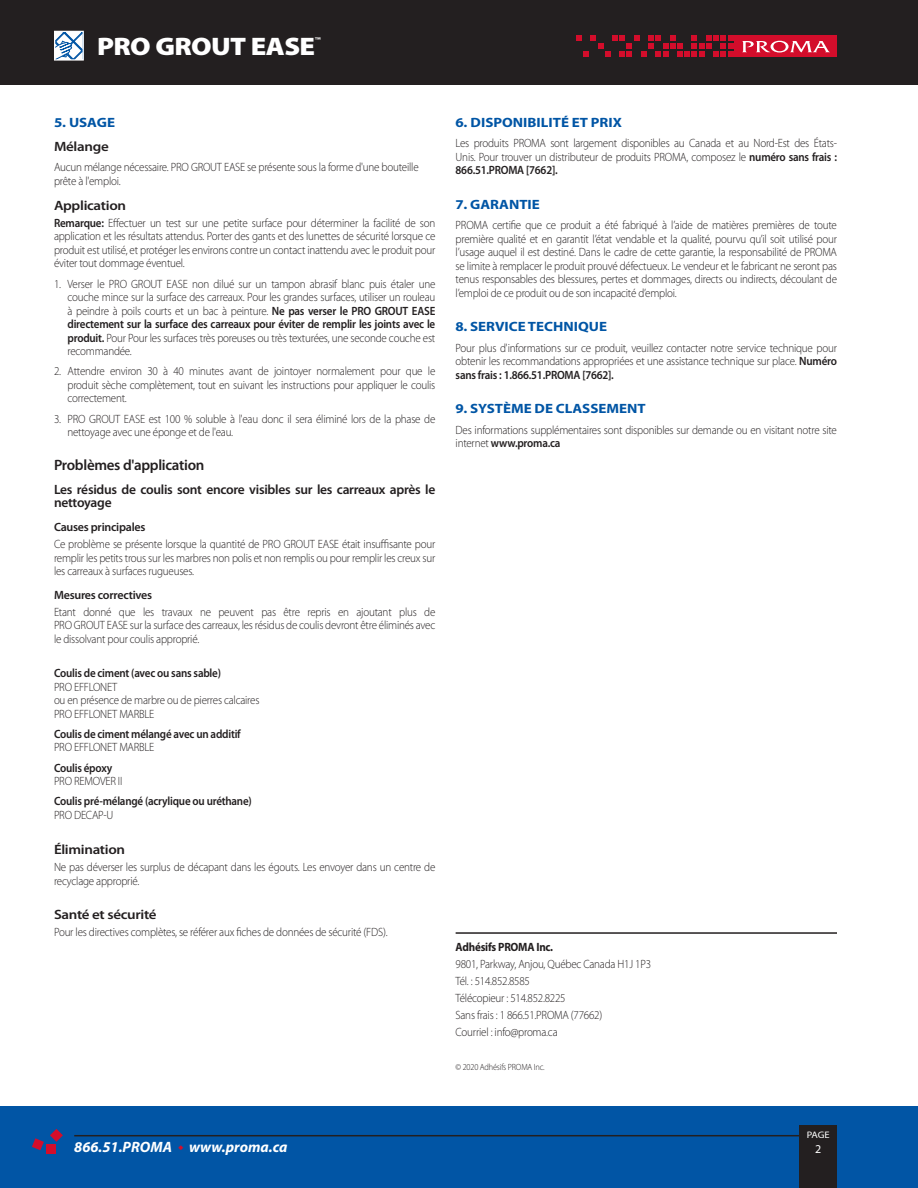
<style>
.page{position:relative;width:918px;height:1188px;background:#fff}
.page>*{position:absolute;margin:0;border:0;box-sizing:border-box;transform-origin:0 0}
.Product_Name{font:900 25.35px "Myriad Pro";letter-spacing:-.02em;color:#fff;scale:1.11 1}
.t1{font:italic 700 15px "Myriad Pro";color:#fff}
.Body_Bullet{font:600 15px "Myriad Pro";letter-spacing:-.02em;color:#231f20}
.t2{font:700 13.5px "Myriad Pro";color:#0155a5;scale:1.11 1}
.Body_Bullet-2{font:600 13.5px/13.5px "Myriad Pro";letter-spacing:-.02em;color:#231f20}
.Subtitle{font:600 13.5px "Myriad Pro";letter-spacing:-.02em;color:#231f20;scale:1.11 1}
.Body_Bullet-3{font:600 13.5px "Myriad Pro";letter-spacing:-.02em;color:#231f20;scale:1.11 1}
.Long_Description{font:300 12px/13.5px "Myriad Pro";letter-spacing:-.02em;color:#231f20;text-align:justify;scale:.92 1}
.Body_Bullet-4{font:300 12px/13.5px "Myriad Pro";letter-spacing:-.02em;color:#231f20;text-align:justify;scale:.92 1}
.Paragraph_Space{font:600 12px "Myriad Pro";letter-spacing:-.02em;color:#231f20;scale:.92 1}
.Paragraph_Space-2{font:300 12px "Myriad Pro";letter-spacing:-.02em;color:#231f20;scale:.92 1}
.Subtitle-2{font:300 12px/13.5px "Myriad Pro";letter-spacing:-.02em;color:#231f20;scale:.92 1}
.Body_Bullet-5{font:600 12px "Myriad Pro";letter-spacing:-.02em;color:#231f20}
.Long_Description-2{font:700 12px "Myriad Pro";letter-spacing:-.02em;color:#231f20;scale:.92 1}
.t3{font:12px "Myriad Pro";color:#fff}
.t4{font:9.45px "Myriad Pro";color:#fff;scale:1.11 1}
.Long_Description-3{font:300 9px "Myriad Pro";letter-spacing:-.02em;color:#231f20;scale:.92 1}
.Product_Name-2{font:600 8.4px "Myriad Pro";color:#fff;scale:1.11 1}
.s1{font-weight:600}
</style>
<div class="page">
<div style="left:0;top:0;width:918px;height:84px;background:#231f20"></div>
<div style="left:0;top:1107px;width:918px;height:81px;background:#0155a5"></div>
<div style="left:799px;top:1125px;width:38px;height:63px;background:#231f20"></div>
<hr style="left:74px;top:1135px;width:725px;height:1px;background:#231f20">
<svg style="left:56px;top:33px;width:26px;height:26px"></svg>
<div style="left:54px;top:31px;width:30px;height:30px;border:1px solid #fff"></div>
<div style="left:735px;top:35px;width:102px;height:22px;background:#d30d2b"></div>
<svg style="left:576px;top:35px;width:157px;height:22px"></svg>
<svg style="left:742px;top:41px;width:88px;height:12px"></svg>
<hr style="left:456px;top:932px;width:381px;height:2px;background:#231f20">
<div style="left:46px;top:1145px;width:9px;height:9px;background:#d30d2b"></div>
<svg style="left:50px;top:1129px;width:13px;height:13px"></svg>
<svg style="left:32px;top:1138px;width:12px;height:12px"></svg>
<p class="Product_Name" style="left:97px;top:30px;width:198px">PRO GROUT EASE</p>
<p class="Product_Name-2" style="left:315px;top:35px;width:7px">™</p>
<p class="t2" style="left:54px;top:113px;width:56px">5. USAGE</p>
<p class="Subtitle" style="left:54px;top:138px;width:51px">Mélange</p>
<p class="Subtitle-2" style="left:54px;top:160px;width:398px">Aucun mélange nécessaire. PRO GROUT EASE se présente sous la forme d'une bouteille prête à l'emploi.</p>
<p class="Subtitle" style="left:54px;top:197px;width:66px">Application</p>
<p class="Long_Description" style="left:54px;top:216px;width:416px"><span class="s1">Remarque:</span> Effectuer un test sur une petite surface pour déterminer la facilité de son application et les résultats attendus. Porter des gants et des lunettes de sécurité lorsque ce produit est utilisé, et protéger les environs contre un contact inattendu avec le produit pour éviter tout dommage éventuel.</p>
<p class="Body_Bullet-4" style="left:68px;top:277px;width:401px;text-indent:-14px">1. Verser le PRO GROUT EASE non dilué sur un tampon abrasif blanc puis étaler une couche mince sur la surface des carreaux. Pour les grandes surfaces, utiliser un rouleau à peindre à poils courts et un bac à peinture. <span class="s1">Ne pas verser le PRO GROUT EASE directement sur la surface des carreaux pour éviter de remplir les joints avec le produit.</span> Pour Pour les surfaces très poreuses ou très texturées, une seconde couche est recommandée.</p>
<p class="Body_Bullet-4" style="left:68px;top:365px;width:401px;text-indent:-14px">2. Attendre environ 30 à 40 minutes avant de jointoyer normalement pour que le produit sèche complètement, tout en suivant les instructions pour appliquer le coulis correctement.</p>
<p class="Body_Bullet-4" style="left:68px;top:412px;width:401px;text-indent:-14px">3. PRO GROUT EASE est 100 % soluble à l'eau donc il sera éliminé lors de la phase de nettoyage avec une éponge et de l'eau.</p>
<p class="Body_Bullet" style="left:54px;top:455px;width:152px">Problèmes d'application</p>
<p class="Body_Bullet-2" style="left:54px;top:482px;width:383px">Les résidus de coulis sont encore visibles sur les carreaux après le nettoyage</p>
<p class="Body_Bullet-5" style="left:54px;top:519px;width:93px">Causes principales</p>
<p class="Body_Bullet-4" style="left:54px;top:537px;width:416px">Ce problème se présente lorsque la quantité de PRO GROUT EASE était insuffisante pour remplir les petits trous sur les marbres non polis et non remplis ou pour remplir les creux sur les carreaux à surfaces rugueuses.</p>
<p class="Body_Bullet-5" style="left:54px;top:587px;width:100px">Mesures correctives</p>
<p class="Body_Bullet-4" style="left:54px;top:605px;width:416px">Etant donné que les travaux ne peuvent pas être repris en ajoutant plus de PRO GROUT EASE sur la surface des carreaux, les résidus de coulis devront être éliminés avec le dissolvant pour coulis approprié.</p>
<p class="Paragraph_Space" style="left:54px;top:665px;width:183px">Coulis de ciment (avec ou sans sable)</p>
<p class="Paragraph_Space-2" style="left:54px;top:679px;width:70px">PRO EFFLONET</p>
<p class="Paragraph_Space-2" style="left:54px;top:693px;width:225px">ou en présence de marbre ou de pierres calcaires</p>
<p class="Paragraph_Space-2" style="left:54px;top:706px;width:111px">PRO EFFLONET MARBLE</p>
<p class="Paragraph_Space" style="left:54px;top:726px;width:205px">Coulis de ciment mélangé avec un additif</p>
<p class="Paragraph_Space-2" style="left:54px;top:740px;width:111px">PRO EFFLONET MARBLE</p>
<p class="Paragraph_Space" style="left:54px;top:760px;width:65px">Coulis époxy</p>
<p class="Paragraph_Space-2" style="left:54px;top:774px;width:76px">PRO REMOVER II</p>
<p class="Paragraph_Space" style="left:54px;top:794px;width:217px">Coulis pré-mélangé (acrylique ou uréthane)</p>
<p class="Paragraph_Space-2" style="left:54px;top:808px;width:66px">PRO DECAP-U</p>
<p class="Body_Bullet-3" style="left:54px;top:841px;width:66px">Élimination</p>
<p class="Long_Description" style="left:54px;top:860px;width:416px">Ne pas déverser les surplus de décapant dans les égouts. Les envoyer dans un centre de recyclage approprié.</p>
<p class="Subtitle" style="left:54px;top:906px;width:94px">Santé et sécurité</p>
<p class="Long_Description" style="left:54px;top:926px;width:364px">Pour les directives complètes, se référer aux fiches de données de sécurité (FDS).</p>
<p class="t2" style="left:456px;top:113px;width:151px">6. DISPONIBILITÉ ET PRIX</p>
<p class="Long_Description" style="left:456px;top:136px;width:416px">Les produits PROMA sont largement disponibles au Canada et au Nord-Est des États-Unis. Pour trouver un distributeur de produits PROMA, composez le <span class="s1">numéro sans frais :<br>866.51.PROMA [7662].</span></p>
<p class="t2" style="left:456px;top:195px;width:77px">7. GARANTIE</p>
<p class="Long_Description" style="left:456px;top:218px;width:416px">PROMA certifie que ce produit a été fabriqué à l’aide de matières premières de toute première qualité et en garantit l’état vendable et la qualité, pourvu qu’il soit utilisé pour l’usage auquel il est destiné. Dans le cadre de cette garantie, la responsabilité de PROMA se limite à remplacer le produit prouvé défectueux. Le vendeur et le fabricant ne seront pas tenus responsables des blessures, pertes et dommages, directs ou indirects, découlant de l’emploi de ce produit ou de son incapacité d’emploi.</p>
<p class="t2" style="left:456px;top:318px;width:138px">8. SERVICE TECHNIQUE</p>
<p class="Long_Description" style="left:456px;top:341px;width:416px">Pour plus d'informations sur ce produit, veuillez contacter notre service technique pour obtenir les recommandations appropriées et une assistance technique sur place. <span class="s1">Numéro sans frais : 1.866.51.PROMA [7662].</span></p>
<p class="t2" style="left:456px;top:400px;width:173px">9. SYSTÈME DE CLASSEMENT</p>
<p class="Long_Description" style="left:456px;top:423px;width:416px">Des informations supplémentaires sont disponibles sur demande ou en visitant notre site internet <span class="s1">www.proma.ca</span></p>
<p class="Long_Description-2" style="left:456px;top:939px;width:108px">Adhésifs PROMA Inc.</p>
<p class="Long_Description" style="left:456px;top:957px;width:214px">9801, Parkway, Anjou, Québec Canada H1J 1P3</p>
<p class="Long_Description" style="left:456px;top:974px;width:82px">Tél. : 514.852.8585</p>
<p class="Long_Description" style="left:456px;top:991px;width:121px">Télécopieur : 514.852.8225</p>
<p class="Long_Description" style="left:456px;top:1008px;width:161px">Sans frais : 1 866.51.PROMA (77662)</p>
<p class="Long_Description" style="left:456px;top:1025px;width:112px">Courriel : info@proma.ca</p>
<p class="Long_Description-3" style="left:456px;top:1062px;width:98px">© 2020 Adhésifs PROMA Inc.</p>
<p class="t1" style="left:74px;top:1137px;width:215px">866.51.PROMA www.proma.ca</p>
<p class="t4" style="left:807px;top:1129px;width:22px">PAGE</p>
<p class="t3" style="left:815px;top:1141px;width:8px">2</p>
</div>
